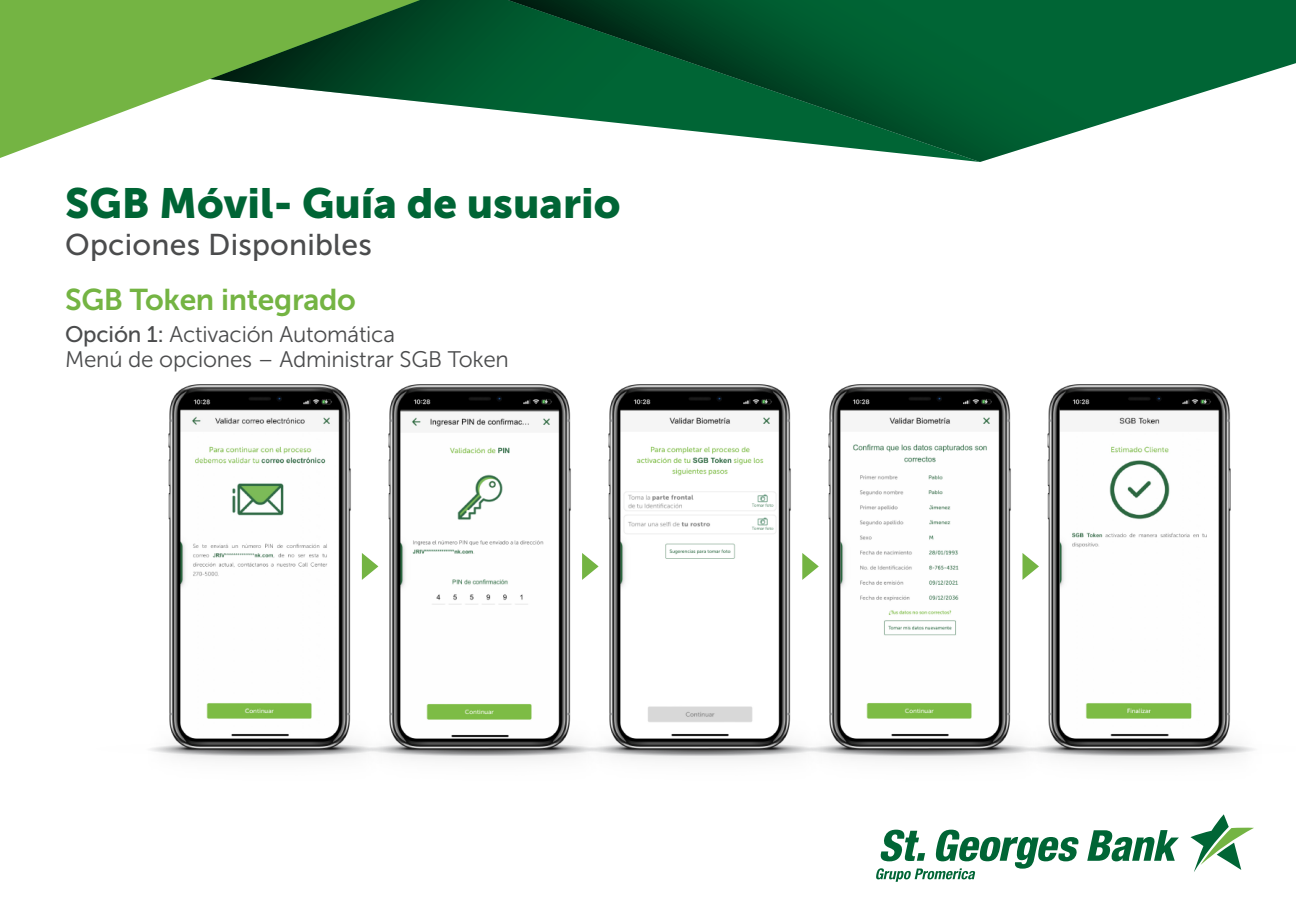
<style>
.page{position:relative;width:1296px;height:918px;background:#fff}
.page>*{position:absolute;margin:0;border:0;box-sizing:border-box;transform-origin:0 0}
.t1{font:42px "Museo Sans 900";color:#006535}
.t2{font:30px "Museo Sans 500";letter-spacing:.005em;color:#4b4c4d}
.t3{font:30px "Museo Sans 700";letter-spacing:-.01em;color:#74b443}
.t4{font:22.5px/25.5px "Museo Sans 300";letter-spacing:-.01em;color:#4b4c4d}
.s1{font-family:"Museo Sans 500"}
</style>
<div class="page">
<svg style="left:420px;top:0;width:88px;height:112px;background:#0c5c36"></svg>
<svg style="left:508px;top:0;width:788px;height:162px"></svg>
<svg style="left:0;top:0;width:420px;height:158px;fill:#74b443"></svg>
<svg style="left:876px;top:830px;width:303px;height:52px"></svg>
<svg style="left:1191px;top:814px;width:63px;height:58px"></svg>
<img style="left:1047px;top:384px;width:208px;height:376px">
<svg style="left:755px;top:741px;width:332px;height:16px"></svg>
<img style="left:822px;top:384px;width:220px;height:376px">
<svg style="left:535px;top:741px;width:333px;height:16px"></svg>
<img style="left:603px;top:384px;width:219px;height:376px">
<svg style="left:316px;top:741px;width:332px;height:16px"></svg>
<img style="left:383px;top:384px;width:219px;height:376px">
<svg style="left:96px;top:741px;width:332px;height:16px"></svg>
<img style="left:136px;top:384px;width:246px;height:376px">
<svg style="left:362px;top:553px;width:16px;height:27px"></svg>
<svg style="left:582px;top:553px;width:17px;height:27px"></svg>
<svg style="left:802px;top:553px;width:17px;height:27px"></svg>
<svg style="left:1022px;top:553px;width:17px;height:27px"></svg>
<h1 class="t1" style="left:65px;top:179px;width:557px">SGB Móvil- Guía de usuario</h1>
<h2 class="t2" style="left:65px;top:228px;width:308px">Opciones Disponibles</h2>
<h2 class="t3" style="left:65px;top:283px;width:292px">SGB Token integrado</h2>
<p class="t4" style="left:65px;top:321px;width:445px"><span class="s1">Opción 1:</span> Activación Automática<br>Menú de opciones – Administrar SGB Token</p>
</div>
